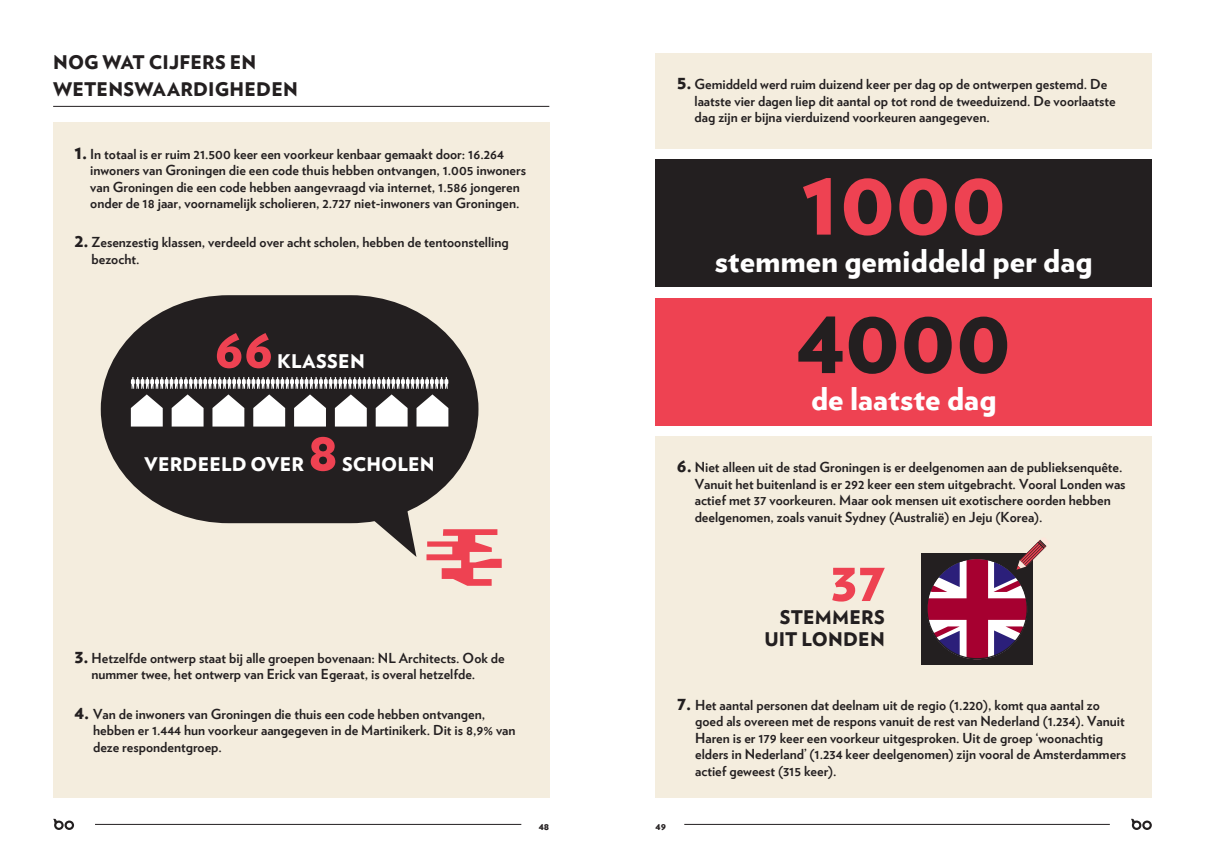
<style>
.page{position:relative;width:1205px;height:851px;background:#fff}
.page>*{position:absolute;margin:0;border:0;box-sizing:border-box;transform-origin:0 0}
.t1{font:900 93.75px "Verlag";color:#ee4252}
.t2{font:900 93.75px "Verlag";color:#231f20}
.t3{font:900 56.25px "Verlag";color:#ee4252}
.t4{font:900 31.25px "Verlag";color:#fff}
.t5{font:900 18.75px/26.6px "Verlag";letter-spacing:.015em;color:#231f20}
.t6{font:900 18.75px "Verlag";color:#fff}
.t7{font:700 13.75px/16.5px "Verlag";color:#231f20}
.t8{font:900 10px "Verlag";color:#231f20}
.s1{font-weight:900;font-size:18.75px}
</style>
<div class="page">
<div style="left:53px;top:122px;width:496px;height:675px;background:#f4edde"></div>
<div style="left:656px;top:53px;width:496px;height:96px;background:#f4edde"></div>
<div style="left:656px;top:436px;width:496px;height:361px;background:#f4edde"></div>
<hr style="left:53px;top:106px;width:496px;height:1px;background:#231f20">
<div style="left:656px;top:159px;width:496px;height:128px;background:#231f20"></div>
<div style="left:656px;top:298px;width:496px;height:127px;background:#ee4252"></div>
<svg style="left:426px;top:529px;width:76px;height:56px"></svg>
<svg style="left:101px;top:295px;width:377px;height:228px;fill:#231f20"></svg>
<svg style="left:344px;top:494px;width:72px;height:63px"></svg>
<svg style="left:131px;top:377px;width:317px;height:49px"></svg>
<div style="left:921px;top:553px;width:112px;height:111px;background:#231f20"></div>
<svg style="left:928px;top:539px;width:119px;height:120px"></svg>
<hr style="left:95px;top:824px;width:426px;height:1px;background:#231f20">
<svg style="left:53px;top:818px;width:21px;height:11px"></svg>
<hr style="left:684px;top:824px;width:426px;height:1px;background:#231f20">
<svg style="left:1131px;top:818px;width:21px;height:11px"></svg>
<h3 class="t5" style="left:53px;top:48px;width:246px">NOG WAT CIJFERS EN -WETENSWAARDIGHEDEN</h3>
<p class="t7" style="left:90px;top:145px;width:437px;text-indent:-16px"><span class="s1">1.</span> In totaal is er ruim 21.500 keer een voorkeur kenbaar gemaakt door: 16.264 inwoners van Groningen die een code thuis hebben ontvangen, 1.005 inwoners van Groningen die een code hebben aangevraagd via internet, 1.586 jongeren onder de 18 jaar, voornamelijk scholieren, 2.727 niet-inwoners van Groningen.</p>
<p class="t7" style="left:92px;top:233px;width:419px;text-indent:-17px"><span class="s1">2.</span> Zesenzestig klassen, verdeeld over acht scholen, hebben de tentoonstelling bezocht.</p>
<h2 class="t3" style="left:214px;top:301px;width:60px">66</h2>
<h3 class="t6" style="left:277px;top:345px;width:14px">KLASSEN</h3>
<h2 class="t3" style="left:308px;top:404px;width:32px">8</h2>
<h3 class="t6" style="left:342px;top:448px;width:39px">SCHOLEN</h3>
<h3 class="t6" style="left:145px;top:448px;width:27px">VERDEELD</h3>
<h3 class="t6" style="left:251px;top:448px;width:42px">OVER</h3>
<p class="t7" style="left:91px;top:649px;width:415px;text-indent:-17px"><span class="s1">3.</span> Hetzelfde ontwerp staat bij alle groepen bovenaan: NL Architects. Ook de nummer twee, het ontwerp van Erick van Egeraat, is overal hetzelfde.</p>
<p class="t7" style="left:93px;top:704px;width:424px;text-indent:-19px"><span class="s1">4.</span> Van de inwoners van Groningen die thuis een code hebben ontvangen, hebben er 1.444 hun voorkeur aangegeven in de Martinikerk. Dit is 8,9% van deze respondentgroep.</p>
<p class="t7" style="left:694px;top:75px;width:423px;text-indent:-18px"><span class="s1">5.</span> Gemiddeld werd ruim duizend keer per dag op de ontwerpen gestemd. De laatste vier dagen liep dit aantal op tot rond de tweeduizend. De voorlaatste dag zijn er bijna vierduizend voorkeuren aangegeven.</p>
<h1 class="t1" style="left:801px;top:123px;width:207px">1000</h1>
<h3 class="t4" style="left:715px;top:235px;width:379px">STEMMEN GEMIDDELD PER DAG</h3>
<h1 class="t2" style="left:796px;top:261px;width:216px">4000</h1>
<h3 class="t4" style="left:811px;top:373px;width:187px">DE LAATSTE DAG</h3>
<p class="t7" style="left:695px;top:458px;width:432px;text-indent:-18px"><span class="s1">6.</span> Niet alleen uit de stad Groningen is er deelgenomen aan de publieksenquête.<br>Vanuit het buitenland is er 292 keer een stem uitgebracht. Vooral Londen was actief met 37 voorkeuren. Maar ook mensen uit exotischere oorden hebben deelgenomen, zoals vanuit Sydney (Australië) en Jeju (Korea).</p>
<h2 class="t3" style="left:830px;top:534px;width:56px">37</h2>
<h3 class="t5" style="left:764px;top:604px;width:98px;line-height:22.5px;text-indent:15px">STEMMERS<br>UIT LONDEN</h3>
<p class="t7" style="left:695px;top:695px;width:432px;text-indent:-18px"><span class="s1">7.</span> Het aantal personen dat deelnam uit de regio (1.220), komt qua aantal zo goed als overeen met de respons vanuit de rest van Nederland (1.234). Vanuit Haren is er 179 keer een voorkeur uitgesproken. Uit de groep ‘woonachtig elders in Nederland’ (1.234 keer deelgenomen) zijn vooral de Amsterdammers actief geweest (315 keer).</p>
<p class="t8" style="left:539px;top:817px;width:12px">48</p>
<p class="t8" style="left:656px;top:817px;width:12px">49</p>
</div>
